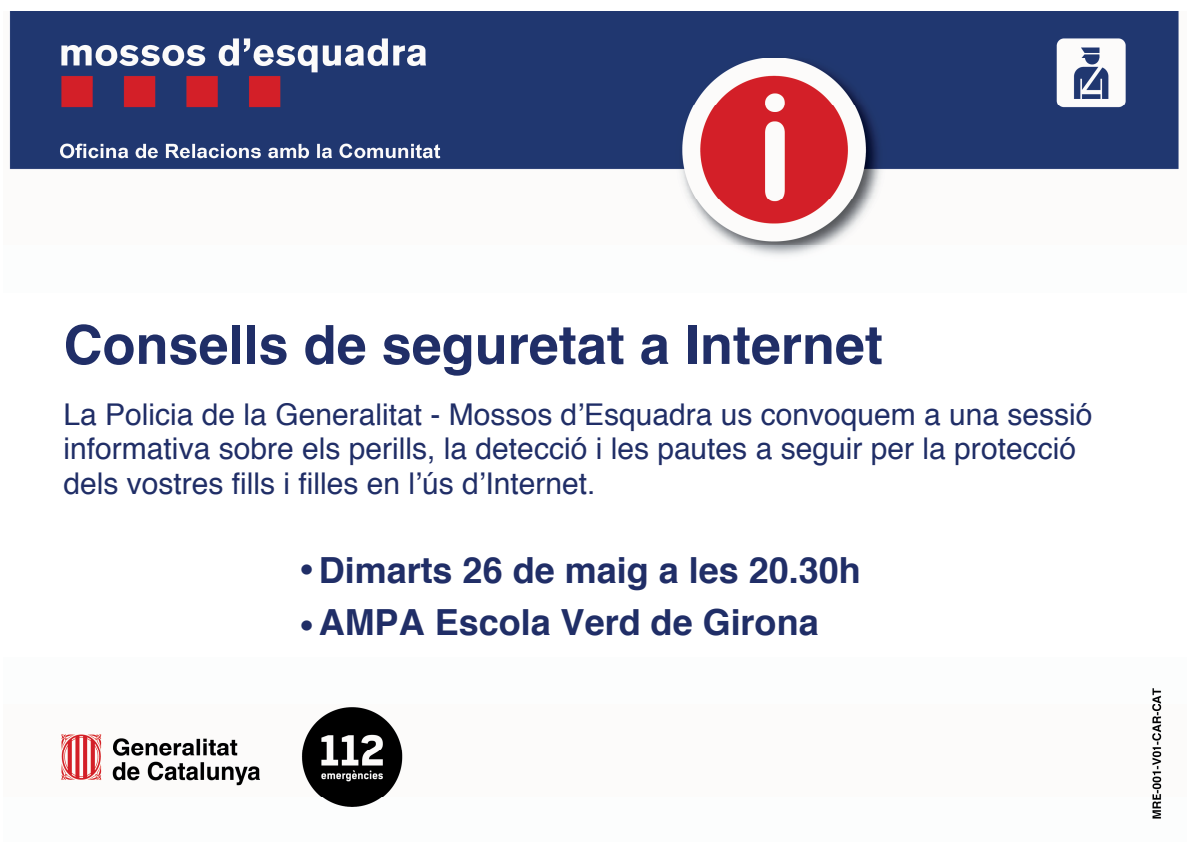
<style>
.page{position:relative;width:1191px;height:842px;background:#fff}
.page>*{position:absolute;margin:0;border:0;box-sizing:border-box;transform-origin:0 0}
.t1{font:700 54px "Helvetica";color:#202e67}
.t2{font:700 36px "Helvetica";color:#202e67}
.t3{font:36px "Symbol";color:#202e67}
.t4{font:30px/34.5px "Helvetica";color:#202e67}
</style>
<div class="page">
<img style="left:9px;top:11px;width:1170px;height:1px">
<img style="left:9px;top:12px;width:1170px;height:244px">
<img style="left:61px;top:688px;width:1101px;height:131px">
<h1 class="t1" style="left:64px;top:301px;width:821px">Consells de seguretat a Internet</h1>
<p class="t4" style="left:64px;top:398px;width:1031px">La Policia de la Generalitat - Mossos d’Esquadra us convoquem a una sessió informativa sobre els perills, la detecció i les pautes a seguir per la protecció dels vostres fills i filles en l’ús d’Internet.</p>
<p class="t2" style="left:298px;top:542px;width:564px">•Dimarts 26 de maig a les 20.30h</p>
<p class="t3" style="left:298px;top:609px;width:18px">•</p>
<p class="t2" style="left:301px;top:593px;width:520px">• AMPA Escola Verd de Girona</p>
</div>
